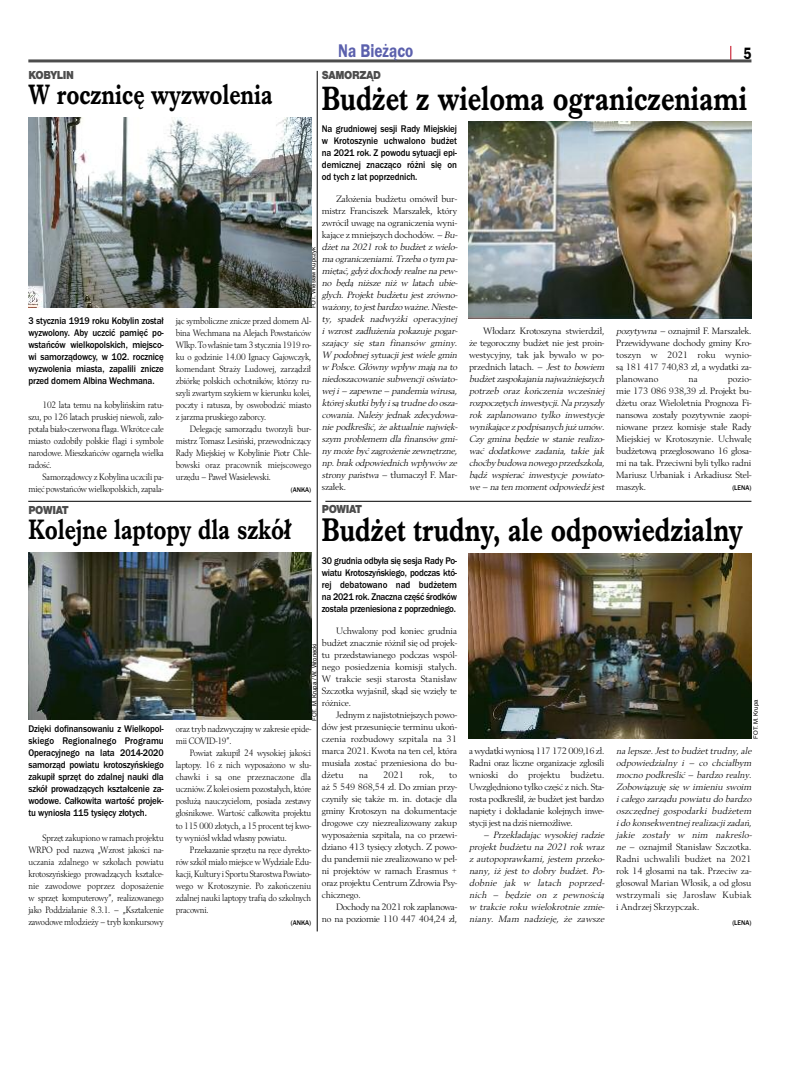
<style>
.page{position:relative;width:794px;height:1092px;background:#fff}
.page>*{position:absolute;margin:0;border:0;box-sizing:border-box;transform-origin:0 0}
.t1{font:700 35px "Imprint URWTCE";color:#000;scale:.8 1}
.t2{font:700 34px "Imprint URWTCE";color:#000;scale:.8 1}
.t3{font:700 29px "Imprint URWTCE";color:#000;scale:.8 1}
.t4{font:19px "Franklin Got URWTCE Dem";color:#5b60ad;scale:.8 1}
.t5{font:17px "Franklin Got URWTCE Dem";color:#000;scale:.8 1}
.t6{font:900 12px "Nimbus San TCE";letter-spacing:-.035em;color:#4d4d4d;scale:.9 1}
.t7{font:500 10px/12px "Franklin Got URWTCE";letter-spacing:-.01em;color:#000;text-align:justify;scale:.9 1}
.t8{font:italic 9.6px/12px "Berling TCE";letter-spacing:-.015em;color:#000}
.t9{font:9.6px/12px "Berling TCE";letter-spacing:-.015em;color:#000;text-align:justify;scale:.9 1}
.t10{font:9.6px/12px "Berling TCE";letter-spacing:-.015em;color:#000;text-align:justify}
.t11{font:500 7px "Franklin Got URWTCE";color:#000;scale:.95 1}
.t12{font:6px "Helvetica";letter-spacing:-.005em;color:#000}
.s1{font-style:normal}
.s2{font-style:italic}
</style>
<div class="page">
<hr style="left:28px;top:59px;width:723px;height:3px;background:#4d4d4d">
<svg style="left:730px;top:46px;width:1px;height:14px"></svg>
<hr style="left:28px;top:501px;width:283px;height:1px;background:#000">
<hr style="left:325px;top:501px;width:426px;height:1px;background:#000">
<hr style="left:317px;top:71px;width:1px;height:860px;background:#000">
<img style="left:28px;top:117px;width:283px;height:191px">
<img style="left:28px;top:552px;width:283px;height:167px">
<img style="left:468px;top:121px;width:283px;height:198px">
<img style="left:468px;top:553px;width:283px;height:185px">
<p class="t6" style="left:28px;top:68px;width:52px">KOBYLIN</p>
<h3 class="t3" style="left:28px;top:77px;width:307px">W rocznicę wyzwolenia</h3>
<h3 class="t4" style="left:338px;top:40px;width:95px">Na Bieżąco</h3>
<h3 class="t5" style="left:743px;top:43px;width:11px">5</h3>
<p class="t6" style="left:322px;top:68px;width:67px">SAMORZĄD</p>
<h1 class="t1" style="left:322px;top:77px;width:533px">Budżet z wieloma ograniczeniami</h1>
<p class="t7" style="left:28px;top:315px;width:152px">3 stycznia 1919 roku Kobylin został wyzwolony. Aby uczcić pamięć po&shy;wstańców wielkopolskich, miejsco&shy;wi samorządowcy, w 102. rocznicę wyzwolenia miasta, zapalili znicze przed domem Albina Wechmana.</p>
<p class="t9" style="left:28px;top:399px;width:152px;text-indent:14px">102 lata temu na kobylińskim ratu&shy;szu, po 126 latach pruskiej niewoli, zało&shy;potała biało-czerwona flaga. Wkrótce całe miasto ozdobiły polskie flagi i symbole narodowe. Mieszkańców ogarnęła wielka radość.</p>
<p class="t9" style="left:28px;top:471px;width:151px;text-align:right">Samorządowcy z Kobylina uczcili pa&shy;mięć powstańców wielkopolskich, zapala-</p>
<p class="t7" style="left:322px;top:123px;width:152px">Na grudniowej sesji Rady Miejskiej w Krotoszynie uchwalono budżet na 2021 rok. Z powodu sytuacji epi&shy;demicznej znacząco różni się on od tych z lat poprzednich.</p>
<p class="t8" style="left:322px;top:192px;width:138px;text-indent:14px"><span class="s1">Założenia budżetu omówił bur&shy;mistrz Franciszek Marszałek, który zwrócił uwagę na ograniczenia wyni&shy;kające z mniejszych dochodów.</span> –Bu&shy;dżet na 2021 rok to budżet z wielo&shy;ma ograniczeniami. Trzeba o tym pa&shy;miętać, gdyż dochody realne na pew&shy;no będą niższe niż w latach ubie&shy;głych. Projekt budżetu jest zrówno&shy;ważony, to jest bardzo ważne. Nieste&shy;ty, spadek nadwyżki operacyjnej i wzrost zadłużenia pokazuje pogar&shy;szający się stan finansów gminy.<br>W podobnej sytuacji jest wiele gmin w Polsce. Główny wpływ mają na to niedoszacowanie subwencji oświato&shy;wej i – zapewne – pandemia wirusa, której skutkibyły isą trudnedoosza&shy;cowania. Należy jednak zdecydowa&shy;nie podkreślić, że aktualnie najwięk&shy;szym problemem dla finansów gmi&shy;ny może być zagrożenie zewnętrzne, np. brak odpowiednich wpływów ze strony państwa <span class="s1">– tłumaczył F. Mar&shy;szałek.</span></p>
<p class="t12" style="left:311px;top:308px;width:63px;rotate:-90deg">FOT. Wiesław Kupczyk</p>
<p class="t9" style="left:176px;top:315px;width:152px">jąc symboliczne znicze przed domem Al&shy;bina Wechmana na Alejach Powstańców Wlkp. To właśnie tam 3 stycznia 1919 ro&shy;ku o godzinie 14.00 Ignacy Gajowczyk, komendant Straży Ludowej, zarządził zbiórkę polskich ochotników, którzy ru&shy;szyli zwartym szykiem w kierunku kolei, poczty i ratusza, by oswobodzić miasto z jarzma pruskiego zaborcy.</p>
<p class="t9" style="left:176px;top:423px;width:152px;text-indent:14px">Delegację samorządu tworzyli bur&shy;mistrz Tomasz Lesiński, przewodniczący Rady Miejskiej w Kobylinie Piotr Chle&shy;bowski oraz pracownik miejscowego urzędu – Paweł Wasielewski.</p>
<p class="t11" style="left:291px;top:485px;width:23px">(ANKA)</p>
<p class="t8" style="left:469px;top:324px;width:138px;text-indent:14px"><span class="s1">Włodarz Krotoszyna stwierdził, że tegoroczny budżet nie jest proin&shy;westycyjny, tak jak bywało w po&shy;przednich latach. –</span> Jest to bowiem budżet zaspokajania najważniejszych potrzeb oraz kończenia wcześniej rozpoczętych inwestycji. Na przyszły rok zaplanowano tylko inwestycje wynikającezpodpisanychjużumów.<br>Czy gmina będzie w stanie realizo&shy;wać dodatkowe zadania, takie jak choćby budowa nowego przedszkola, bądź wspierać inwestycje powiato&shy;we – na ten moment odpowiedź jest</p>
<p class="t10" style="left:616px;top:324px;width:137px"><span class="s2">pozytywna –</span> oznajmił F. Marszałek.<br>Przewidywane dochody gminy Kro&shy;toszyn w 2021 roku wynio&shy;są 181 417 740,83 zł, a wydatki za&shy;planowano</p>
<p class="t10" style="left:616px;top:372px;width:137px;text-indent:111px">pozio&shy;mie 173 086 938,39 zł. Projekt bu&shy;dżetu oraz Wieloletnia Prognoza Fi&shy;nansowa zostały pozytywnie zaopi&shy;niowane przez komisje stałe Rady Miejskiej w Krotoszynie. Uchwałę budżetową przegłosowano 16 głosa&shy;mi na tak. Przeciwni byli tylko radni Mariusz Urbaniak i Arkadiusz Stel&shy;maszyk.</p>
<p class="t10" style="left:688px;top:372px;width:11px">na</p>
<p class="t11" style="left:732px;top:483px;width:22px">(LENA)</p>
<p class="t6" style="left:28px;top:503px;width:46px">POWIAT</p>
<h3 class="t3" style="left:28px;top:512px;width:330px">Kolejne laptopy dla szkół</h3>
<p class="t6" style="left:322px;top:502px;width:46px">POWIAT</p>
<h2 class="t2" style="left:322px;top:509px;width:528px">Budżet trudny, ale odpowiedzialny</h2>
<p class="t7" style="left:28px;top:723px;width:152px">Dzięki dofinansowaniu z Wielkopol&shy;skiego Regionalnego Programu Operacyjnego na lata 2014-2020 samorząd powiatu krotoszyńskiego zakupił sprzęt do zdalnej nauki dla szkół prowadzących kształcenie za&shy;wodowe. Całkowita wartość projek&shy;tu wyniosła 115 tysięcy złotych.</p>
<p class="t9" style="left:28px;top:831px;width:152px;text-indent:14px">Sprzęt zakupiono w ramach projektu WRPO pod nazwą „Wzrost jakości na&shy;uczania zdalnego w szkołach powiatu krotoszyńskiego prowadzących kształce&shy;nie zawodowe poprzez doposażenie w sprzęt komputerowy”, realizowanego jako Poddziałanie 8.3.1. – „Kształcenie zawodowe młodzieży – tryb konkursowy</p>
<p class="t7" style="left:322px;top:555px;width:152px">30 grudnia odbyła się sesja Rady Po&shy;wiatu Krotoszyńskiego, podczas któ&shy;rej debatowano nad budżetem na 2021 rok. Znaczna część środków została przeniesiona z poprzedniego.</p>
<p class="t10" style="left:322px;top:624px;width:137px;text-indent:14px">Uchwalony pod koniec grudnia budżet znacznie różnił się od projek&shy;tu przedstawianego podczas wspól&shy;nego posiedzenia komisji stałych.<br>W trakcie sesji starosta Stanisław Szczotka wyjaśnił, skąd się wzięły te różnice.</p>
<p class="t10" style="left:322px;top:708px;width:137px;text-indent:14px">Jednym z najistotniejszych powo&shy;dów jest przesunięcie terminu ukoń&shy;czenia rozbudowy szpitala na 31 marca 2021. Kwota na ten cel, która musiała zostać przeniesiona do bu&shy;dżetu</p>
<p class="t12" style="left:312px;top:721px;width:79px;rotate:-90deg">FOT. M. Krupa / W. Wronecki</p>
<p class="t9" style="left:176px;top:723px;width:151px">oraz tryb nadzwyczajny w zakresie epide&shy;mii COVID-19”.</p>
<p class="t9" style="left:176px;top:747px;width:152px;text-indent:14px">Powiat zakupił 24 wysokiej jakości laptopy. 16 z nich wyposażono w słu&shy;chawki i są one przeznaczone dla uczniów. Z kolei osiem pozostałych, które posłużą nauczycielom, posiada zestawy głośnikowe. Wartość całkowita projektu to 115 000 złotych, a 15 procent tej kwo&shy;ty wyniósł wkład własny powiatu.</p>
<p class="t9" style="left:176px;top:843px;width:152px;text-indent:14px">Przekazanie sprzętu na ręce dyrekto&shy;rów szkół miało miejsce w Wydziale Edu&shy;kacji, Kultury i Sportu Starostwa Powiato&shy;wego w Krotoszynie. Po zakończeniu zdalnej nauki laptopy trafią do szkolnych pracowni.</p>
<p class="t11" style="left:291px;top:917px;width:23px">(ANKA)</p>
<p class="t10" style="left:359px;top:768px;width:11px">na</p>
<p class="t10" style="left:383px;top:768px;width:22px">2021</p>
<p class="t10" style="left:419px;top:768px;width:17px">rok,</p>
<p class="t10" style="left:322px;top:768px;width:137px;text-indent:127px">to aż 5 549 868,54 zł. Do zmian przy&shy;czyniły się także m. in. dotacje dla gminy Krotoszyn na dokumentacje drogowe czy niezrealizowany zakup wyposażenia szpitala, na co przewi&shy;dziano 413 tysięcy złotych. Z powo&shy;du pandemii nie zrealizowano w peł&shy;ni projektów w ramach Erasmus + oraz projektu Centrum Zdrowia Psy&shy;chicznego.</p>
<p class="t10" style="left:322px;top:900px;width:137px;text-align:right">Dochody na 2021 rok zaplanowa-<br>no na poziomie 110 447 404,24 zł,</p>
<p class="t10" style="left:469px;top:744px;width:137px">a wydatki wyniosą 117 172 009,16 zł.<br>Radni oraz liczne organizacje zgłosili wnioski do projektu budżetu.<br>Uwzględniono tylko część z nich. Sta&shy;rosta podkreślił, że budżet jest bardzo napięty i dokładanie kolejnych inwe&shy;stycji jest na dziś niemożliwe.</p>
<p class="t8" style="left:469px;top:828px;width:138px;text-indent:14px">– Przekładając wysokiej radzie projekt budżetu na 2021 rok wraz z autopoprawkami, jestem przeko&shy;nany, iż jest to dobry budżet. Po&shy;dobnie jak w latach poprzed&shy;nich – będzie on z pewnością w trakcie roku wielokrotnie zmie&shy;niany. Mam nadzieję, że zawsze</p>
<p class="t12" style="left:753px;top:738px;width:40px;rotate:-90deg">FOT. M. Krupa</p>
<p class="t8" style="left:616px;top:744px;width:138px">na lepsze. Jest to budżet trudny, ale odpowiedzialny i – co chciałbym mocno podkreślić – bardzo realny.<br>Zobowiązuję się w imieniu swoim i całego zarządu powiatu do bardzo oszczędnej gospodarki budżetem i do konsekwentnej realizacji zadań, jakie zostały w nim nakreślo&shy;ne <span class="s1">– oznajmił Stanisław Szczotka.<br>Radni uchwalili budżet na 2021 rok 14 głosami na tak. Przeciw za&shy;głosował Marian Włosik, a od głosu wstrzymali się Jarosław Kubiak i Andrzej Skrzypczak.</span></p>
<p class="t11" style="left:732px;top:917px;width:22px">(LENA)</p>
</div>
